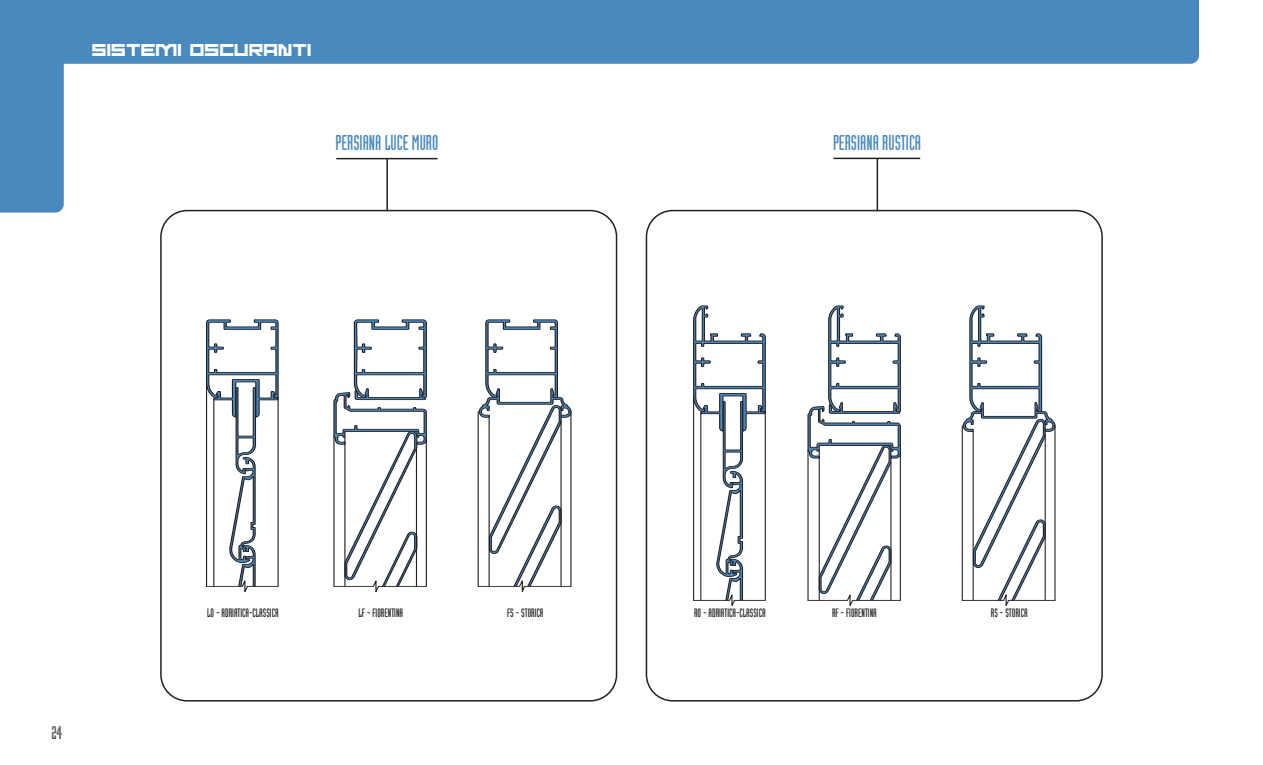
<style>
.page{position:relative;width:1263px;height:765px;background:#fff}
.page>*{position:absolute;margin:0;border:0;box-sizing:border-box;transform-origin:0 0}
.t1{font:21px "Industria Solid A";color:#4a89be}
.t2{font:18px "Industria Inline A";color:#231f20}
.t3{font:15px "ULTIMATESURVIVAL";color:#fff}
.t4{font:12px "Industria Solid A";color:#231f20}
.t5{font:12px "Industria Solid";color:#231f20}
</style>
<div class="page">
<div style="left:0;top:64px;width:64px;height:149px;background:#4a89be"></div>
<div style="left:0;top:0;width:1199px;height:64px;background:#4a89be"></div>
<svg style="left:160px;top:210px;width:457px;height:492px"></svg>
<svg style="left:646px;top:210px;width:457px;height:492px"></svg>
<hr style="left:386px;top:158px;width:2px;height:53px;background:#231f20">
<hr style="left:877px;top:158px;width:1px;height:53px;background:#231f20">
<hr style="left:336px;top:158px;width:102px;height:1px;background:#231f20">
<hr style="left:834px;top:158px;width:86px;height:1px;background:#231f20">
<p class="t3" style="left:93px;top:42px;width:221px">SISTEMI OSCURANTI</p>
<h1 class="t1" style="left:336px;top:135px;width:104px">PERSIANA LUCE MURO</h1>
<h1 class="t1" style="left:833px;top:135px;width:90px">PERSIANA RUSTICA</h1>
<h2 class="t2" style="left:52px;top:726px;width:12px">24</h2>
<p class="t5" style="left:207px;top:609px;width:73px">LO - ADRIATICA-CLASSICA</p>
<p class="t4" style="left:359px;top:609px;width:46px">LF - FIORENTINA</p>
<p class="t4" style="left:507px;top:609px;width:38px">FS - STORICA</p>
<p class="t5" style="left:694px;top:609px;width:73px">RO - ADRIATICA-CLASSICA</p>
<p class="t4" style="left:832px;top:609px;width:46px">RF - FIORENTINA</p>
<p class="t4" style="left:991px;top:609px;width:38px">RS - STORICA</p>
</div>
